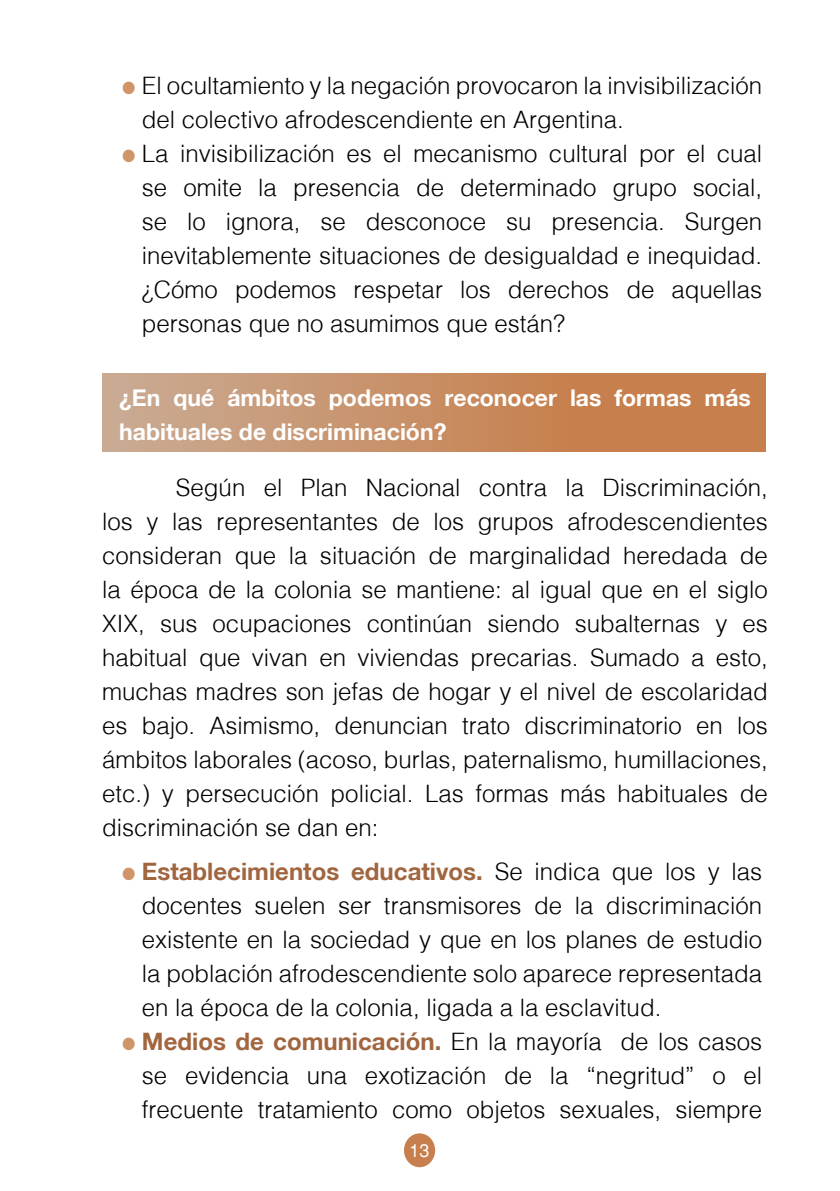
<style>
.page{position:relative;width:840px;height:1191px;background:#fff}
.page>*{position:absolute;margin:0;border:0;box-sizing:border-box;transform-origin:0 0}
.t1{font:300 24px/34px "Helvetica";color:#000;text-align:justify}
.t2{font:700 23px/34px "Helvetica Neue";color:#fff}
.t3{font:18px "Helvetica";color:#fff}
.s1{font-family:"Bookman Old Style";font-weight:400;font-size:42px;color:#d09469}
.s2{font-family:"Helvetica Neue";font-weight:700;color:#a16640}
</style>
<div class="page">
<div style="left:102px;top:373px;width:663px;height:78px;background:linear-gradient(to right,#c9a890,#c6773e)"></div>
<div style="left:404px;top:1133px;width:31px;height:34px;background:#c7804d;border-radius:50%"></div>
<p class="t1" style="left:142px;top:68px;width:621px;text-indent:-23px"><span class="s1">•</span>El ocultamiento y la negación provocaron la invisibilización del colectivo afrodescendiente en Argentina.</p>
<p class="t1" style="left:142px;top:136px;width:621px;text-indent:-23px"><span class="s1">•</span> La invisibilización es el mecanismo cultural por el cual se omite la presencia de determinado grupo social, se lo ignora, se desconoce su presencia. Surgen inevitablemente situaciones de desigualdad e inequidad. ¿Cómo podemos respetar los derechos de aquellas personas que no asumimos que están?</p>
<p class="t2" style="left:119px;top:380px;width:633px">¿En qué ámbitos podemos reconocer las formas más habituales de discriminación?</p>
<p class="t1" style="left:102px;top:470px;width:667px;text-indent:74px">Según el Plan Nacional contra la Discriminación, los y las representantes de los grupos afrodescendientes consideran que la situación de marginalidad heredada de la época de la colonia se mantiene: al igual que en el siglo XIX, sus ocupaciones continúan siendo subalternas y es habitual que vivan en viviendas precarias. Sumado a esto, muchas madres son jefas de hogar y el nivel de escolaridad es bajo. Asimismo, denuncian trato discriminatorio en los ámbitos laborales (acoso, burlas, paternalismo, humillaciones, etc.) y persecución policial. Las formas más habituales de discriminación se dan en:</p>
<p class="t1" style="left:142px;top:854px;width:621px;text-indent:-23px"><span class="s1">•</span><span class="s2">Establecimientos educativos.</span> Se indica que los y las docentes suelen ser transmisores de la discriminación existente en la sociedad y que en los planes de estudio la población afrodescendiente solo aparece representada en la época de la colonia, ligada a la esclavitud.</p>
<p class="t1" style="left:142px;top:1024px;width:621px;text-indent:-23px"><span class="s1">•</span><span class="s2">Medios de comunicación.</span> En la mayoría de los casos se evidencia una exotización de la “negritud” o el frecuente tratamiento como objetos sexuales, siempre</p>
<p class="t3" style="left:409px;top:1139px;width:22px">13</p>
</div>
